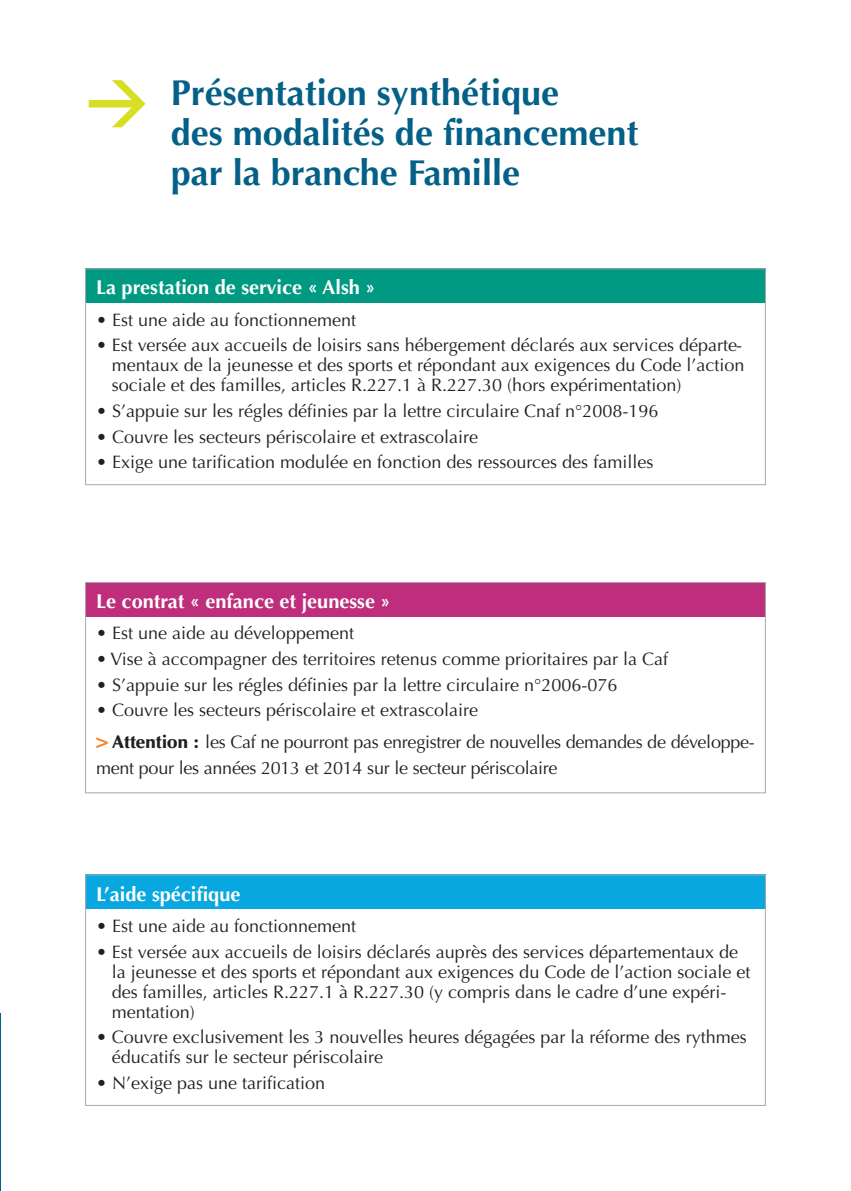
<style>
.page{position:relative;width:851px;height:1191px;background:#fff}
.page>*{position:absolute;margin:0;border:0;box-sizing:border-box;transform-origin:0 0}
.t1{font:700 61.2px "DIN";color:#d6df21}
.t2{font:700 36px/40px "Optima";color:#046087}
.t3{font:700 20px "Optima";color:#fff}
.t4{font:18px/20px "Optima";color:#231f20}
.s1{font-weight:900;font-size:20px;color:#f58932}
.s2{font-weight:900}
</style>
<div class="page">
<div style="left:85px;top:874px;width:680px;height:35px;background:#08a7e0"></div>
<div style="left:85px;top:582px;width:680px;height:34px;background:#be2e7d"></div>
<div style="left:85px;top:268px;width:680px;height:35px;background:#009a82"></div>
<hr style="left:0;top:1013px;width:1px;height:178px;background:#046087">
<div style="left:85px;top:268px;width:680px;height:217px;border:1px solid #a8a9ad"></div>
<div style="left:85px;top:582px;width:680px;height:211px;border:1px solid #a8a9ad"></div>
<div style="left:85px;top:874px;width:680px;height:232px;border:1px solid #a8a9ad"></div>
<h1 class="t1" style="left:86px;top:64px;width:64px">&gt;</h1>
<h2 class="t2" style="left:171px;top:73px;width:469px">Présentation synthétique<br>des modalités de financement par la branche Famille</h2>
<p class="t3" style="left:96px;top:279px;width:281px">La prestation de service « Alsh »</p>
<p class="t4" style="left:96px;top:310px;width:262px">• Est une aide au fonctionnement</p>
<p class="t4" style="left:112px;top:335px;width:634px;text-indent:-16px">• Est versée aux accueils de loisirs sans hébergement déclarés aux services départe&shy;mentaux de la jeunesse et des sports et répondant aux exigences du Code l’action sociale et des familles, articles R.227.1 à R.227.30 (hors expérimentation)</p>
<p class="t4" style="left:96px;top:401px;width:564px">• S’appuie sur les régles définies par la lettre circulaire Cnaf n°2008-196</p>
<p class="t4" style="left:96px;top:427px;width:383px">• Couvre les secteurs périscolaire et extrascolaire</p>
<p class="t4" style="left:96px;top:452px;width:558px">• Exige une tarification modulée en fonction des ressources des familles</p>
<p class="t3" style="left:96px;top:593px;width:296px">Le contrat « enfance et jeunesse »</p>
<p class="t4" style="left:96px;top:623px;width:259px">• Est une aide au développement</p>
<p class="t4" style="left:96px;top:649px;width:573px">• Vise à accompagner des territoires retenus comme prioritaires par la Caf</p>
<p class="t4" style="left:96px;top:675px;width:523px">• S’appuie sur les régles définies par la lettre circulaire n°2006-076</p>
<p class="t4" style="left:96px;top:695px;width:660px;line-height:31.4px">• Couvre les secteurs périscolaire et extrascolaire<br><span class="s1">&gt;</span> <span class="s2">Attention :</span> les Caf ne pourront pas enregistrer de nouvelles demandes de développe-</p>
<p class="t4" style="left:96px;top:758px;width:463px">ment pour les années 2013 et 2014 sur le secteur périscolaire</p>
<p class="t3" style="left:96px;top:885px;width:146px">L’aide spécifique</p>
<p class="t4" style="left:96px;top:916px;width:262px">• Est une aide au fonctionnement</p>
<p class="t4" style="left:112px;top:941px;width:640px;text-indent:-16px">• Est versée aux accueils de loisirs déclarés auprès des services départementaux de la jeunesse et des sports et répondant aux exigences du Code de l’action sociale et des familles, articles R.227.1 à R.227.30 (y compris dans le cadre d’une expéri&shy;mentation)</p>
<p class="t4" style="left:112px;top:1027px;width:636px;text-indent:-16px">• Couvre exclusivement les 3 nouvelles heures dégagées par la réforme des rythmes éducatifs sur le secteur périscolaire</p>
<p class="t4" style="left:96px;top:1073px;width:230px">• N’exige pas une tarification</p>
</div>
